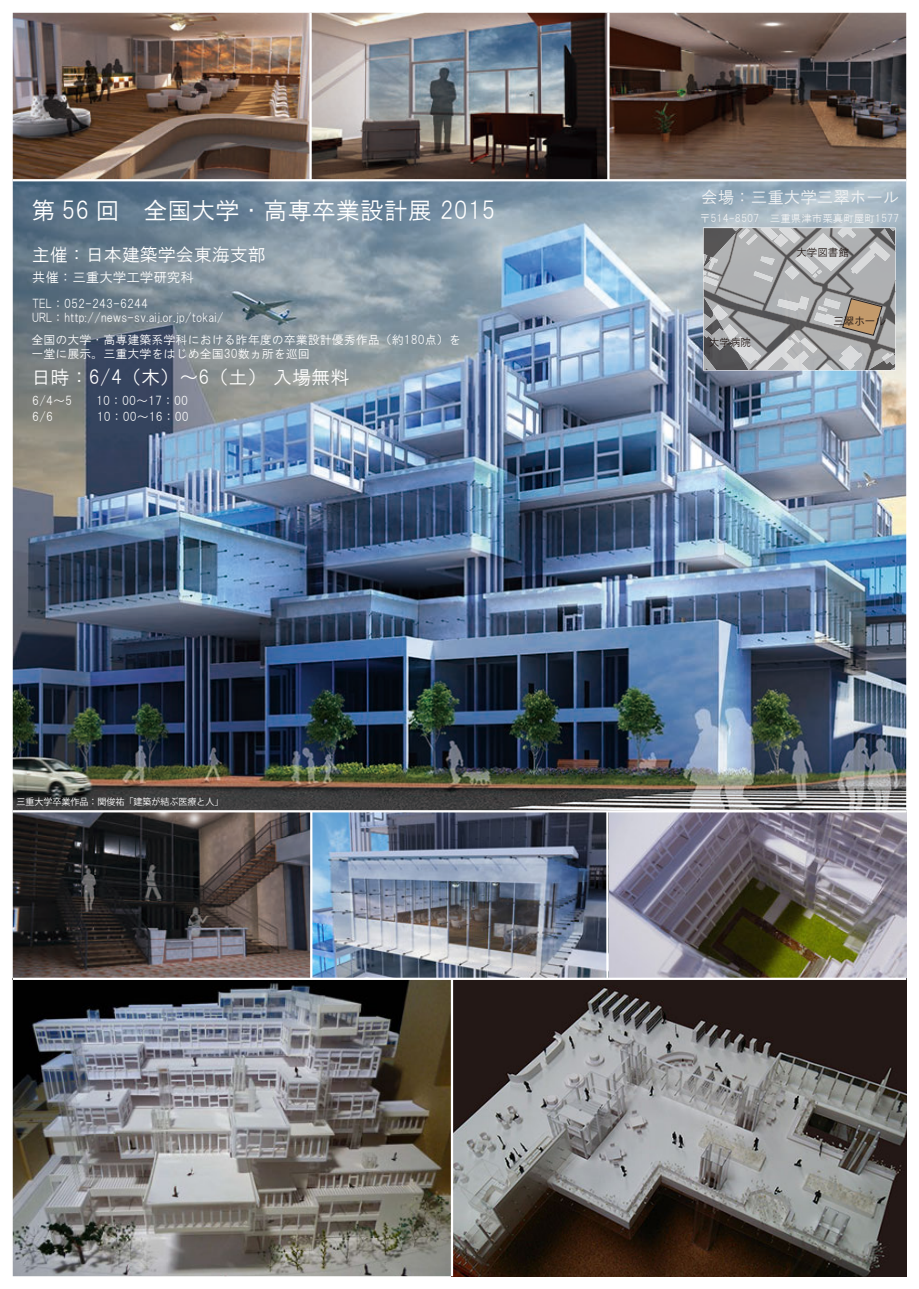
<style>
.page{position:relative;width:919px;height:1289px;background:#fff}
.page>*{position:absolute;margin:0;border:0;box-sizing:border-box;transform-origin:0 0}
.t1{font:24px "HGS Gothic M";color:#fff}
.t2{font:19.05px "HGS Gothic M";color:#fff}
.t3{font:18px "HGS Gothic M";color:#fff}
.t4{font:16.5px "HGS Gothic M";color:#f2f3f4}
.t5{font:13.5px "HGS Gothic M";color:#fff}
.t6{font:12px/14.4px "HGS Gothic M";color:#fff}
.t7{font:10.5px "HGS Gothic M";color:#f2f3f4}
.t8{font:10.5px "HGP Gothic M";color:#211613}
.t9{font:10.5px "Koz Go Pr 6 N";color:#211613}
.t10{font:9px "Koz Go Pr 6 N";color:#fff}
</style>
<div class="page">
<img style="left:608px;top:812px;width:298px;height:165px">
<img style="left:13px;top:13px;width:893px;height:797px">
<img style="left:13px;top:980px;width:893px;height:296px">
<img style="left:13px;top:812px;width:593px;height:165px">
<img style="left:751px;top:370px;width:64px;height:1px">
<img style="left:757px;top:370px;width:51px;height:1px">
<img style="left:767px;top:330px;width:50px;height:40px">
<img style="left:749px;top:310px;width:18px;height:60px">
<img style="left:749px;top:310px;width:12px;height:54px">
<img style="left:703px;top:296px;width:46px;height:74px">
<img style="left:732px;top:311px;width:57px;height:37px">
<img style="left:809px;top:322px;width:8px;height:18px">
<img style="left:850px;top:236px;width:45px;height:55px">
<img style="left:880px;top:228px;width:15px;height:18px">
<svg style="left:895px;top:245px;width:1px;height:36px"></svg>
<img style="left:851px;top:228px;width:23px;height:27px">
<img style="left:789px;top:228px;width:62px;height:56px">
<img style="left:804px;top:228px;width:12px;height:9px">
<img style="left:785px;top:228px;width:19px;height:27px">
<img style="left:722px;top:228px;width:63px;height:60px">
<img style="left:719px;top:268px;width:21px;height:7px">
<img style="left:703px;top:228px;width:37px;height:40px">
<svg style="left:703px;top:253px;width:16px;height:16px"></svg>
<img style="left:703px;top:269px;width:19px;height:25px">
<img style="left:715px;top:288px;width:49px;height:22px">
<img style="left:764px;top:259px;width:58px;height:63px">
<img style="left:827px;top:275px;width:23px;height:16px">
<svg style="left:817px;top:291px;width:79px;height:80px;background:#a49f99"></svg>
<hr style="left:13px;top:179px;width:893px;height:2px;background:#fff">
<hr style="left:309px;top:13px;width:3px;height:167px;background:#fff">
<hr style="left:607px;top:13px;width:2px;height:167px;background:#fff">
<hr style="left:310px;top:811px;width:2px;height:167px;background:#fff">
<hr style="left:451px;top:978px;width:2px;height:298px;background:#fff">
<h1 class="t1" style="left:32px;top:198px;width:465px">第 56 回　全国大学・高専卒業設計展 2015</h1>
<h3 class="t3" style="left:32px;top:245px;width:236px">主催：日本建築学会東海支部</h3>
<p class="t5" style="left:32px;top:271px;width:164px">共催：三重大学工学研究科</p>
<p class="t6" style="left:32px;top:296px;width:193px">TEL：052-243-6244<br>URL：http://news-sv.aij.or.jp/tokai/</p>
<p class="t6" style="left:32px;top:332px;width:430px">全国の大学・高専建築系学科における昨年度の卒業設計優秀作品（約180点）を一堂に展示。三重大学をはじめ全国30数ヵ所を巡回</p>
<h2 class="t2" style="left:32px;top:367px;width:319px">日時：6/4（木）～6（土） 入場無料</h2>
<p class="t6" style="left:32px;top:393px;width:157px;line-height:15.3px">6/4～5　　10：00～17：00<br>6/6</p>
<p class="t6" style="left:97px;top:409px;width:93px">10：00～16：00</p>
<p class="t10" style="left:16px;top:797px;width:208px">三重大学卒業作品：関俊祐「建築が結ぶ医療と人」</p>
<h3 class="t4" style="left:701px;top:189px;width:199px">会場：三重大学三翠ホール</h3>
<p class="t7" style="left:700px;top:213px;width:201px">〒514-8507　三重県津市栗真町屋町1577</p>
<p class="t8" style="left:796px;top:247px;width:54px">大学図書館</p>
<p class="t8" style="left:709px;top:337px;width:43px">大学病院</p>
<p class="t9" style="left:833px;top:315px;width:54px">三翠ホール</p>
</div>
